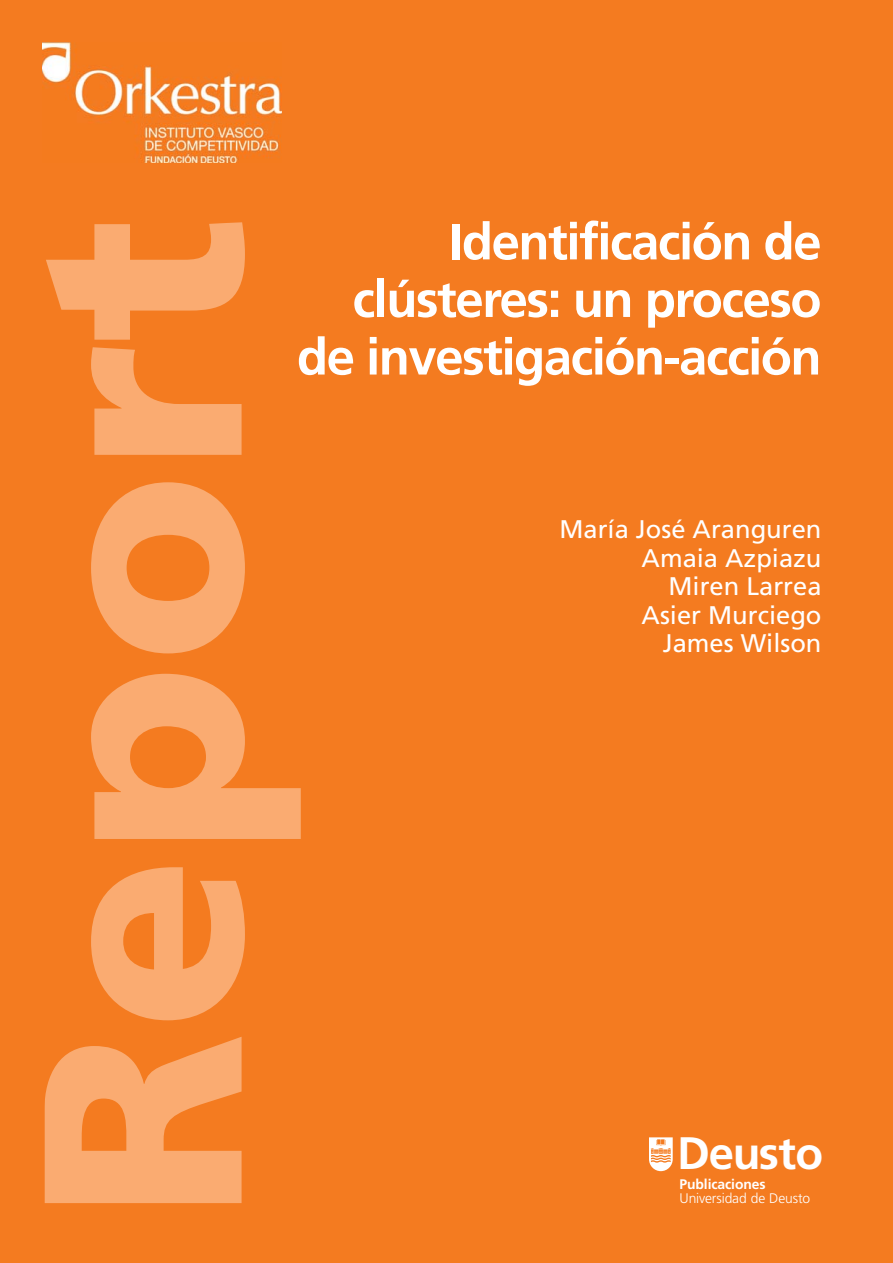
<style>
.page{position:relative;width:893px;height:1263px;background:#f47b20}
.page>*{position:absolute;margin:0;border:0;box-sizing:border-box;transform-origin:0 0}
.t1{font:700 51px/57.6px "Frutiger LT Std";letter-spacing:-.03em;color:#fff;text-align:right}
.t2{font:700 45.45px "Frutiger LT Std";letter-spacing:-.025em;color:#fff}
.t3{font:25.5px/28.5px "Frutiger LT Std";color:#fff;text-align:right}
.t4{font:300 13.95px "Frutiger LT Std";letter-spacing:-.01em;color:#fff}
.t5{font:700 13.95px "Frutiger LT Std";letter-spacing:-.005em;color:#fff}
</style>
<div class="page">
<svg style="left:649px;top:1137px;width:24px;height:34px"></svg>
<svg style="left:44px;top:222px;width:257px;height:981px"></svg>
<hr style="left:299px;top:336px;width:2px;height:50px;background:#f47b20">
<svg style="left:299px;top:352px;width:2px;height:18px"></svg>
<img style="left:43px;top:43px;width:238px;height:120px">
<h1 class="t1" style="left:297px;top:217px;width:526px">Identificación de clústeres: un proceso de investigación-acción</h1>
<p class="t3" style="left:559px;top:517px;width:264px">María José Aranguren<br>Amaia Azpiazu<br>Miren Larrea<br>Asier Murciego<br>James Wilson</p>
<h2 class="t2" style="left:677px;top:1135px;width:148px">Deusto</h2>
<p class="t5" style="left:679px;top:1178px;width:88px">Publicaciones</p>
<p class="t4" style="left:679px;top:1192px;width:132px">Universidad de Deusto</p>
</div>
